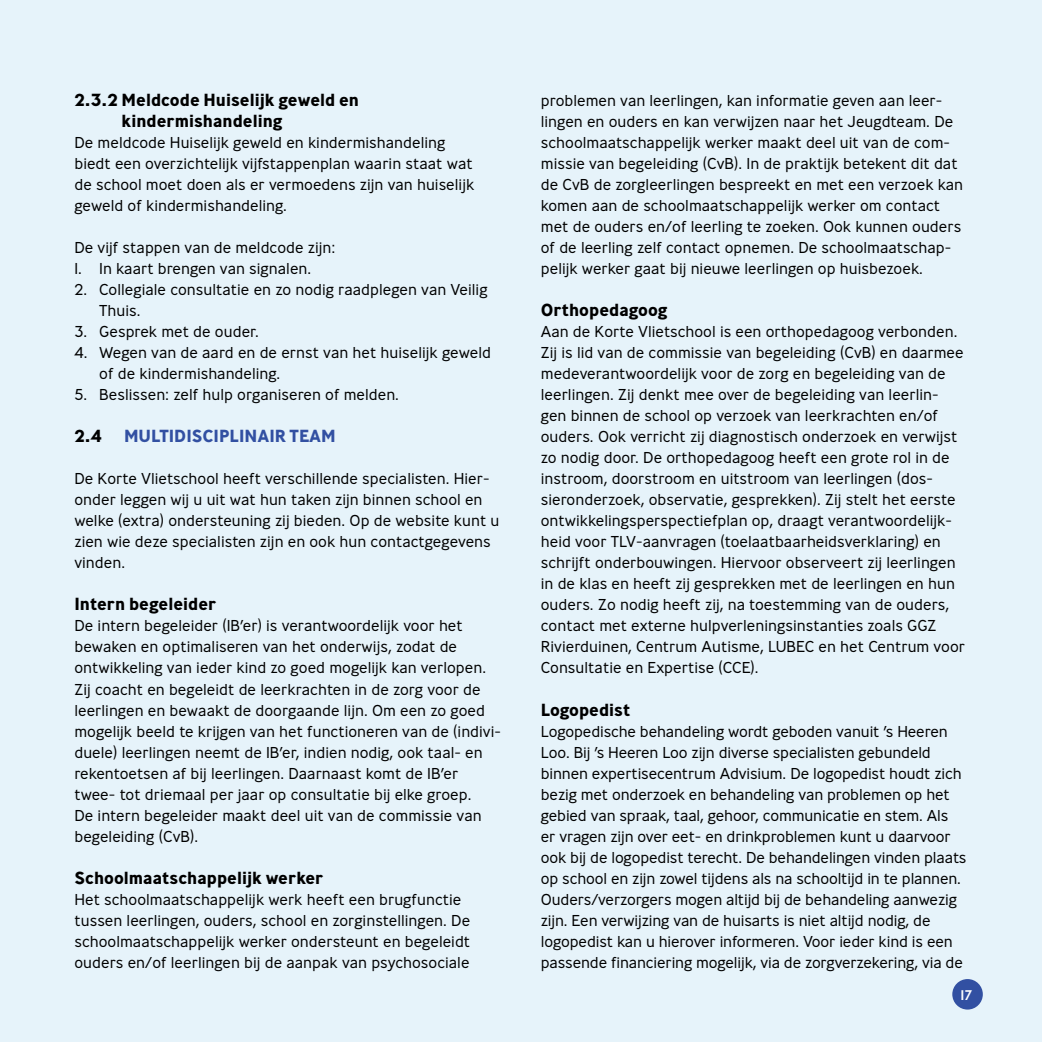
<style>
.page{position:relative;width:1042px;height:1042px;background:#e6f3fa}
.page>*{position:absolute;margin:0;border:0;box-sizing:border-box;transform-origin:0 0}
.tussenkop{font:700 17.5px/21px "Ministry";color:#000}
.t1{font:700 17.5px "Ministry";color:#3250a2}
.plat{font:300 15.75px/21px "Ministry";color:#000}
.t2{font:500 14px "Ministry";color:#fff}
</style>
<div class="page">
<div style="left:952px;top:979px;width:31px;height:30px;background:#3250a2;border-radius:50%"></div>
<p class="tussenkop" style="left:122px;top:89px;width:239px;text-indent:-47px">2.3.2 Meldcode Huiselijk geweld en kindermishandeling</p>
<p class="plat" style="left:74px;top:132px;width:401px">De meldcode Huiselijk geweld en kindermishandeling biedt een overzichtelijk vijfstappenplan waarin staat wat de school moet doen als er vermoedens zijn van huiselijk geweld of kindermishandeling.</p>
<p class="plat" style="left:74px;top:237px;width:263px">De vijf stappen van de meldcode zijn:</p>
<p class="plat" style="left:74px;top:258px;width:238px">1. In kaart brengen van signalen.</p>
<p class="plat" style="left:99px;top:279px;width:390px;text-indent:-25px">2. Collegiale consultatie en zo nodig raadplegen van Veilig<br>Thuis.</p>
<p class="plat" style="left:74px;top:321px;width:186px">3. Gesprek met de ouder.</p>
<p class="plat" style="left:99px;top:342px;width:393px;text-indent:-25px">4. Wegen van de aard en de ernst van het huiselijk geweld of de kindermishandeling.</p>
<p class="plat" style="left:74px;top:384px;width:326px">5. Beslissen: zelf hulp organiseren of melden.</p>
<p class="tussenkop" style="left:74px;top:425px;width:29px">2.4</p>
<p class="t1" style="left:124px;top:425px;width:213px">MULTIDISCIPLINAIR TEAM</p>
<p class="plat" style="left:74px;top:468px;width:427px">De Korte Vlietschool heeft verschillende specialisten. Hier&shy;onder leggen wij u uit wat hun taken zijn binnen school en welke (extra) ondersteuning zij bieden. Op de website kunt u zien wie deze specialisten zijn en ook hun contactgegevens vinden.</p>
<p class="tussenkop" style="left:74px;top:593px;width:143px">Intern begeleider</p>
<p class="plat" style="left:74px;top:615px;width:428px">De intern begeleider (IB’er) is verantwoordelijk voor het bewaken en optimaliseren van het onderwijs, zodat de ontwikkeling van ieder kind zo goed mogelijk kan verlopen.<br>Zij coacht en begeleidt de leerkrachten in de zorg voor de leerlingen en bewaakt de doorgaande lijn. Om een zo goed mogelijk beeld te krijgen van het functioneren van de (indivi&shy;duele) leerlingen neemt de IB’er, indien nodig, ook taal- en rekentoetsen af bij leerlingen. Daarnaast komt de IB’er twee- tot driemaal per jaar op consultatie bij elke groep.<br>De intern begeleider maakt deel uit van de commissie van begeleiding (CvB).</p>
<p class="tussenkop" style="left:74px;top:866px;width:250px">Schoolmaatschappelijk werker</p>
<p class="plat" style="left:74px;top:888px;width:397px">Het schoolmaatschappelijk werk heeft een brugfunctie tussen leerlingen, ouders, school en zorginstellingen. De schoolmaatschappelijk werker ondersteunt en begeleidt ouders en/of leerlingen bij de aanpak van psychosociale</p>
<p class="plat" style="left:541px;top:90px;width:424px">problemen van leerlingen, kan informatie geven aan leer&shy;lingen en ouders en kan verwijzen naar het Jeugdteam. De schoolmaatschappelijk werker maakt deel uit van de com&shy;missie van begeleiding (CvB). In de praktijk betekent dit dat de CvB de zorgleerlingen bespreekt en met een verzoek kan komen aan de schoolmaatschappelijk werker om contact met de ouders en/of leerling te zoeken. Ook kunnen ouders of de leerling zelf contact opnemen. De schoolmaatschap&shy;pelijk werker gaat bij nieuwe leerlingen op huisbezoek.</p>
<p class="tussenkop" style="left:541px;top:299px;width:128px">Orthopedagoog</p>
<p class="plat" style="left:541px;top:321px;width:426px">Aan de Korte Vlietschool is een orthopedagoog verbonden.<br>Zij is lid van de commissie van begeleiding (CvB) en daarmee medeverantwoordelijk voor de zorg en begeleiding van de leerlingen. Zij denkt mee over de begeleiding van leerlin&shy;gen binnen de school op verzoek van leerkrachten en/of ouders. Ook verricht zij diagnostisch onderzoek en verwijst zo nodig door. De orthopedagoog heeft een grote rol in de instroom, doorstroom en uitstroom van leerlingen (dos&shy;sieronderzoek, observatie, gesprekken). Zij stelt het eerste ontwikkelingsperspectiefplan op, draagt verantwoordelijk&shy;heid voor TLV-aanvragen (toelaatbaarheidsverklaring) en schrijft onderbouwingen. Hiervoor observeert zij leerlingen in de klas en heeft zij gesprekken met de leerlingen en hun ouders. Zo nodig heeft zij, na toestemming van de ouders, contact met externe hulpverleningsinstanties zoals GGZ Rivierduinen, Centrum Autisme, LUBEC en het Centrum voor Consultatie en Expertise (CCE).</p>
<p class="tussenkop" style="left:541px;top:698px;width:91px">Logopedist</p>
<p class="plat" style="left:541px;top:720px;width:427px">Logopedische behandeling wordt geboden vanuit ’s Heeren Loo. Bij ’s Heeren Loo zijn diverse specialisten gebundeld binnen expertisecentrum Advisium. De logopedist houdt zich bezig met onderzoek en behandeling van problemen op het gebied van spraak, taal, gehoor, communicatie en stem. Als er vragen zijn over eet- en drinkproblemen kunt u daarvoor ook bij de logopedist terecht. De behandelingen vinden plaats op school en zijn zowel tijdens als na schooltijd in te plannen.<br>Ouders/verzorgers mogen altijd bij de behandeling aanwezig zijn. Een verwijzing van de huisarts is niet altijd nodig, de logopedist kan u hierover informeren. Voor ieder kind is een passende financiering mogelijk, via de zorgverzekering, via de</p>
<p class="t2" style="left:960px;top:985px;width:13px">17</p>
</div>
